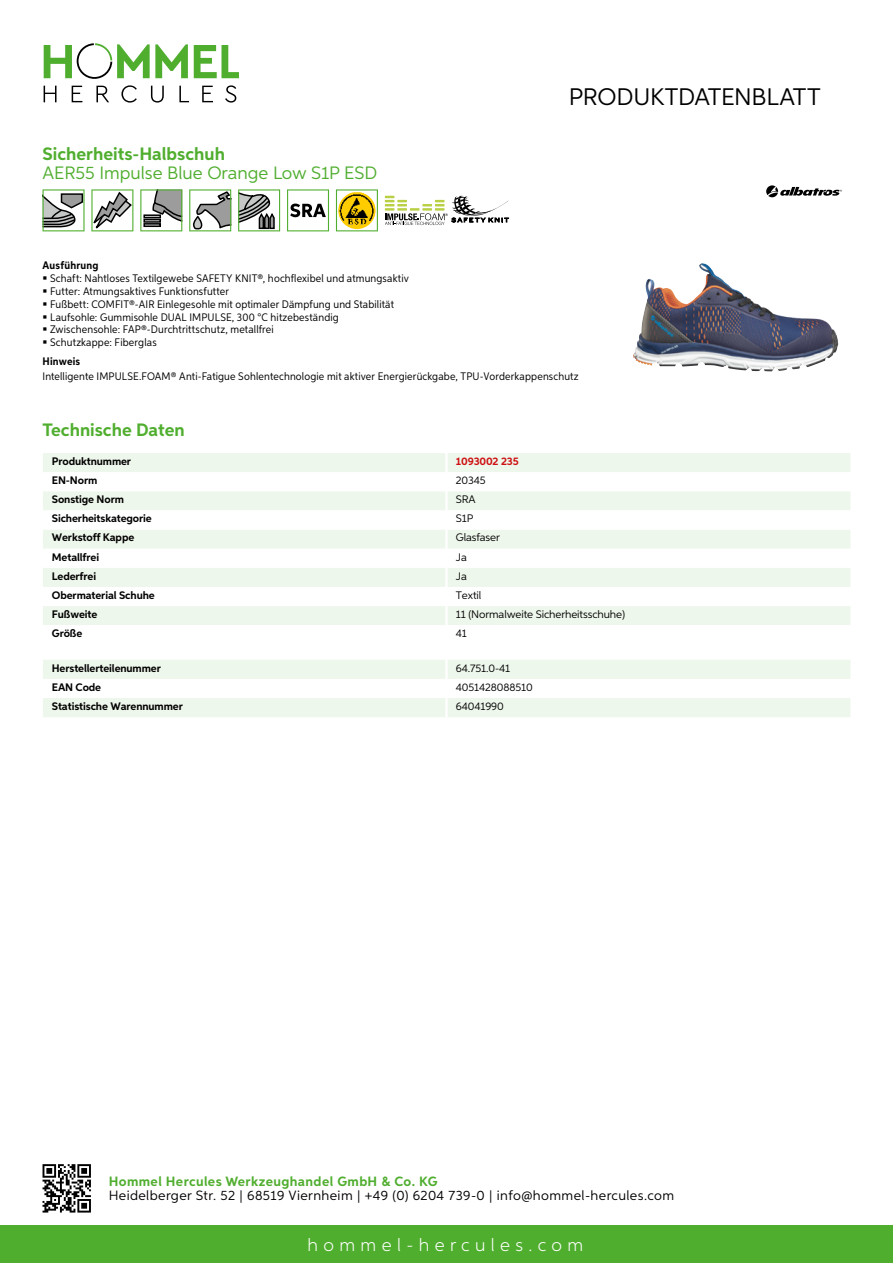
<style>
.page{position:relative;width:893px;height:1263px;background:#fff}
.page>*{position:absolute;margin:0;border:0;box-sizing:border-box;transform-origin:0 0}
.t1{font:24px "Aspira";letter-spacing:-.01em;color:#000}
.t2{font:700 18px "Aspira";color:#50ae2f}
.t3{font:18px "Aspira";color:#50ae2f}
.t4{font:300 18px "Aspira";letter-spacing:.3em;color:#fff}
.t5{font:13.5px "Aspira";letter-spacing:.03em;color:#000}
.t6{font:700 13.5px "Aspira";letter-spacing:.03em;color:#50ae2f}
.t7{font:10.95px/12.8px "Aspira Nar";letter-spacing:.015em;color:#000}
.t8{font:700 10.95px "Aspira";letter-spacing:-.01em;color:#000}
.t9{font:10.95px "Aspira";letter-spacing:-.01em;color:#000}
.t10{font:700 10.95px "Aspira Nar";letter-spacing:.02em;color:#000}
.t11{font:700 10.95px "Aspira";letter-spacing:-.01em;color:#cd1013}
</style>
<div class="page">
<div style="left:0;top:1226px;width:893px;height:37px;background:#50ae2f"></div>
<svg style="left:43px;top:1164px;width:48px;height:48px"></svg>
<svg style="left:194px;top:45px;width:45px;height:33px"></svg>
<svg style="left:44px;top:43px;width:144px;height:36px"></svg>
<svg style="left:44px;top:86px;width:13px;height:16px"></svg>
<svg style="left:72px;top:86px;width:10px;height:16px"></svg>
<svg style="left:96px;top:86px;width:13px;height:16px"></svg>
<svg style="left:121px;top:85px;width:16px;height:18px"></svg>
<svg style="left:151px;top:86px;width:13px;height:17px"></svg>
<svg style="left:179px;top:86px;width:10px;height:16px"></svg>
<svg style="left:202px;top:86px;width:11px;height:16px"></svg>
<svg style="left:225px;top:85px;width:11px;height:18px"></svg>
<div style="left:43px;top:453px;width:807px;height:19px;background:#eef7eb"></div>
<svg style="left:43px;top:491px;width:807px;height:134px;fill:#eef7eb"></svg>
<hr style="left:445px;top:453px;width:3px;height:19px;background:#fff">
<hr style="left:445px;top:491px;width:3px;height:19px;background:#fff">
<hr style="left:445px;top:510px;width:3px;height:19px;background:#fff">
<hr style="left:445px;top:529px;width:3px;height:20px;background:#fff">
<hr style="left:445px;top:549px;width:3px;height:19px;background:#fff">
<hr style="left:445px;top:568px;width:3px;height:19px;background:#fff">
<hr style="left:445px;top:587px;width:3px;height:19px;background:#fff">
<hr style="left:445px;top:606px;width:3px;height:19px;background:#fff">
<svg style="left:43px;top:660px;width:807px;height:57px"></svg>
<hr style="left:445px;top:698px;width:3px;height:19px;background:#fff">
<svg style="left:43px;top:189px;width:90px;height:42px"></svg>
<svg style="left:140px;top:189px;width:42px;height:42px"></svg>
<svg style="left:189px;top:189px;width:42px;height:42px"></svg>
<svg style="left:238px;top:189px;width:42px;height:42px"></svg>
<svg style="left:287px;top:189px;width:42px;height:42px"></svg>
<svg style="left:336px;top:189px;width:42px;height:42px"></svg>
<svg style="left:385px;top:196px;width:124px;height:29px"></svg>
<img style="left:633px;top:263px;width:90px;height:104px">
<svg style="left:766px;top:185px;width:76px;height:12px"></svg>
<h2 class="t2" style="left:43px;top:142px;width:184px">Sicherheits-Halbschuh</h2>
<h2 class="t3" style="left:43px;top:162px;width:334px">AER55 Impulse Blue Orange Low S1P ESD</h2>
<h1 class="t1" style="left:569px;top:82px;width:253px">Produktdatenblatt</h1>
<p class="t10" style="left:43px;top:259px;width:58px">Ausführung</p>
<p class="t7" style="left:50px;top:272px;width:360px">Schaft: Nahtloses Textilgewebe SAFETY KNIT®, hochflexibel und atmungsaktiv Futter: Atmungsaktives Funktionsfutter<br>Fußbett: COMFIT®-AIR Einlegesohle mit optimaler Dämpfung und Stabilität Laufsohle: Gummisohle DUAL IMPULSE, 300 °C hitzebeständig Zwischensohle: FAP®-Durchtrittschutz, metallfrei<br>Schutzkappe: Fiberglas</p>
<p class="t10" style="left:43px;top:355px;width:39px">Hinweis</p>
<p class="t7" style="left:43px;top:370px;width:538px">Intelligente IMPULSE.FOAM® Anti-Fatigue Sohlentechnologie mit aktiver Energierückgabe, TPU-Vorderkappenschutz</p>
<h2 class="t2" style="left:43px;top:419px;width:144px">Technische Daten</h2>
<p class="t8" style="left:52px;top:454px;width:81px">Produktnummer</p>
<p class="t11" style="left:456px;top:454px;width:64px">1093002 235</p>
<p class="t8" style="left:52px;top:474px;width:47px">EN-Norm</p>
<p class="t9" style="left:456px;top:474px;width:31px">20345</p>
<p class="t8" style="left:52px;top:493px;width:74px">Sonstige Norm</p>
<p class="t9" style="left:456px;top:493px;width:14px">SRA</p>
<p class="t8" style="left:52px;top:512px;width:101px">Sicherheitskategorie</p>
<p class="t9" style="left:456px;top:512px;width:19px">S1P</p>
<p class="t8" style="left:52px;top:531px;width:84px">Werkstoff Kappe</p>
<p class="t9" style="left:456px;top:531px;width:46px">Glasfaser</p>
<p class="t8" style="left:52px;top:550px;width:49px">Metallfrei</p>
<p class="t9" style="left:456px;top:550px;width:13px">Ja</p>
<p class="t8" style="left:52px;top:569px;width:46px">Lederfrei</p>
<p class="t9" style="left:456px;top:569px;width:13px">Ja</p>
<p class="t8" style="left:52px;top:588px;width:104px">Obermaterial Schuhe</p>
<p class="t9" style="left:456px;top:588px;width:27px">Textil</p>
<p class="t8" style="left:52px;top:607px;width:47px">Fußweite</p>
<p class="t9" style="left:456px;top:608px;width:171px">11 (N ormalweite Sicherheitsschuhe)</p>
<p class="t8" style="left:52px;top:627px;width:32px">Größe</p>
<p class="t9" style="left:456px;top:627px;width:13px">41</p>
<p class="t8" style="left:52px;top:661px;width:111px">Herstellerteilenummer</p>
<p class="t9" style="left:456px;top:661px;width:56px">64.751.0-41</p>
<p class="t8" style="left:52px;top:680px;width:51px">EAN Code</p>
<p class="t9" style="left:456px;top:680px;width:78px">4051428088510</p>
<p class="t8" style="left:52px;top:699px;width:132px">Statistische Warennummer</p>
<p class="t9" style="left:456px;top:699px;width:49px">64041990</p>
<p class="t6" style="left:109px;top:1172px;width:330px">Hommel Hercules Werkzeughandel GmbH &amp; Co. KG</p>
<p class="t5" style="left:109px;top:1187px;width:567px">Heidelberger Str. 52 | 68519 Viernheim | +49 (0) 6204 739-0 | info@hommel-hercules.com</p>
<h2 class="t4" style="left:307px;top:1234px;width:277px">hommel-hercules.com</h2>
</div>
